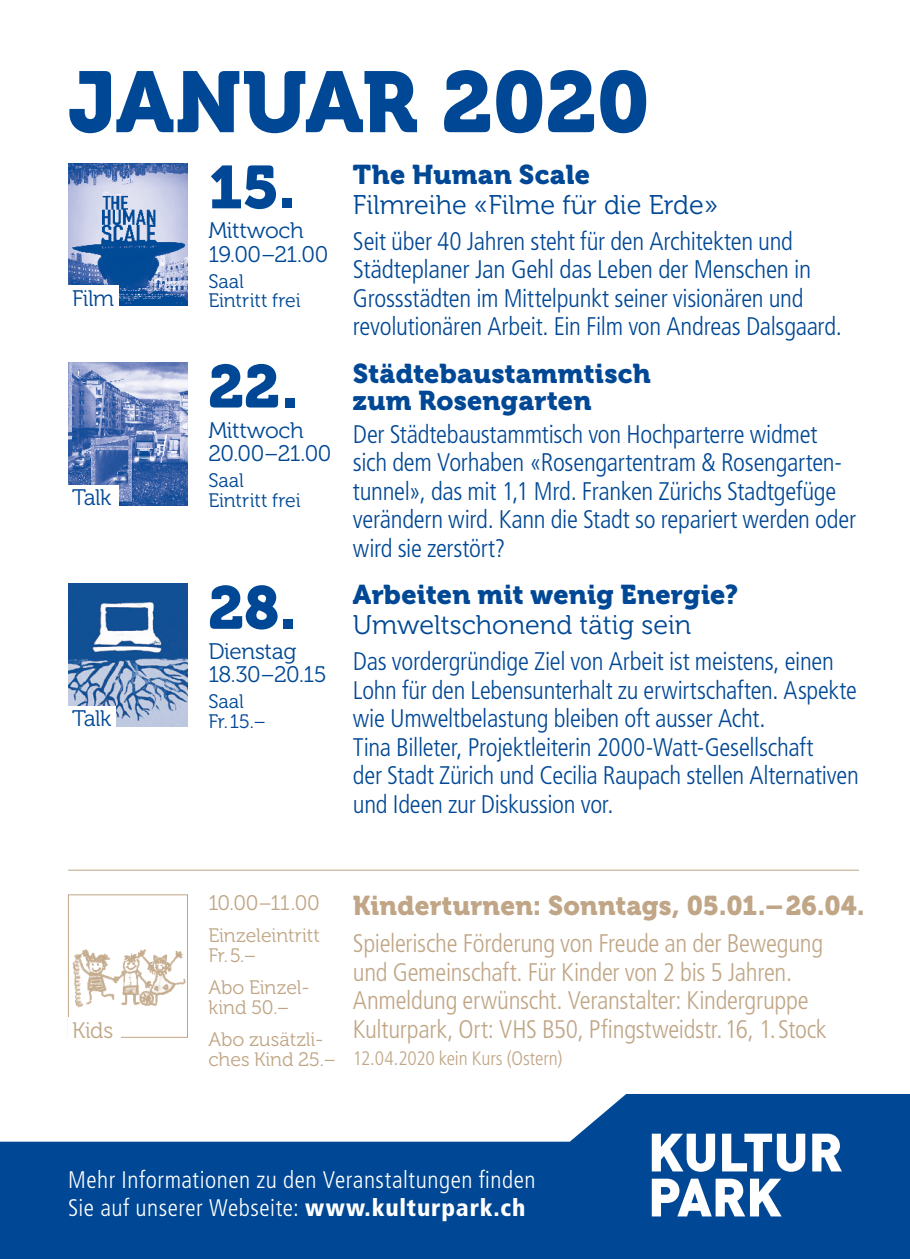
<style>
.page{position:relative;width:910px;height:1259px;background:#fff}
.page>*{position:absolute;margin:0;border:0;box-sizing:border-box;transform-origin:0 0}
.t1{font:85.5px "Museo 900";color:#004895}
.t2{font:60px "Museo 900";color:#004895}
.t3{font:27px/27px "Museo 900";letter-spacing:.01em;color:#004895}
.t4{font:27px "Museo 300";color:#004895}
.t5{font:27px "Museo 900";letter-spacing:.01em;color:#c0a686}
.t6{font:300 condensed 25.5px/28.5px "Frutiger LT";letter-spacing:-.01em;color:#004895}
.t7{font:300 condensed 25.5px/28.5px "Frutiger LT";letter-spacing:-.01em;color:#c0a686}
.t8{font:300 condensed 24px/28.8px "Frutiger LT";letter-spacing:.02em;color:#fff}
.t9{font:22.5px/23.1px "Museo 300";letter-spacing:-.02em;color:#004895}
.t10{font:22.5px "Museo 300";color:#c0a686}
.t11{font:21px "Museo 300";letter-spacing:-.015em;color:#c0a686}
.t12{font:19.5px/19.5px "Museo 300";letter-spacing:-.005em;color:#c0a686}
.t13{font:19.5px/19.5px "Museo 300";letter-spacing:-.005em;color:#004895}
.t14{font:300 condensed 19.5px "Frutiger LT";letter-spacing:-.005em;color:#c0a686}
.s1{font-weight:900}
</style>
<div class="page">
<svg style="left:0;top:1094px;width:910px;height:165px;fill:#004895"></svg>
<svg style="left:652px;top:1178px;width:130px;height:38px"></svg>
<svg style="left:652px;top:1133px;width:63px;height:38px"></svg>
<svg style="left:722px;top:1133px;width:83px;height:38px"></svg>
<svg style="left:812px;top:1133px;width:30px;height:38px"></svg>
<img style="left:68px;top:163px;width:119px;height:143px">
<img style="left:68px;top:362px;width:119px;height:143px">
<img style="left:68px;top:584px;width:119px;height:142px">
<div style="left:68px;top:286px;width:50px;height:20px;background:#fff"></div>
<div style="left:68px;top:485px;width:50px;height:20px;background:#fff"></div>
<div style="left:68px;top:706px;width:48px;height:20px;background:#fff"></div>
<img style="left:72px;top:949px;width:114px;height:58px">
<div style="left:68px;top:894px;width:120px;height:143px;border:1px solid #c0a686"></div>
<div style="left:68px;top:1017px;width:52px;height:21px;background:#fff"></div>
<hr style="left:68px;top:869px;width:791px;height:1px;background:#c0a686">
<h1 class="t1" style="left:68px;top:54px;width:583px">JANUAR 2020</h1>
<h2 class="t2" style="left:208px;top:153px;width:89px">15.</h2>
<p class="t9" style="left:208px;top:220px;width:121px">Mittwoch<br>19.00–21.00</p>
<p class="t13" style="left:208px;top:272px;width:94px">Saal<br>Eintritt frei</p>
<p class="t3" style="left:353px;top:161px;width:239px">The Human Scale</p>
<p class="t4" style="left:353px;top:190px;width:367px">Filmreihe «Filme für die Erde»</p>
<p class="t6" style="left:353px;top:227px;width:491px">Seit über 40 Jahren steht für den Architekten und Städteplaner Jan Gehl das Leben der Menschen in Grossstädten im Mittelpunkt seiner visionären und revolutionären Arbeit. Ein Film von Andreas Dalsgaard.</p>
<p class="t9" style="left:72px;top:287px;width:43px">Film</p>
<p class="t9" style="left:72px;top:486px;width:41px">Talk</p>
<p class="t9" style="left:72px;top:707px;width:41px">Talk</p>
<p class="t10" style="left:72px;top:1018px;width:43px">Kids</p>
<h2 class="t2" style="left:208px;top:352px;width:92px">22.</h2>
<p class="t9" style="left:208px;top:419px;width:125px">Mittwoch<br>20.00–21.00</p>
<p class="t13" style="left:208px;top:471px;width:94px">Saal<br>Eintritt frei</p>
<h2 class="t2" style="left:208px;top:574px;width:90px">28.</h2>
<p class="t9" style="left:208px;top:640px;width:120px">Dienstag<br>18.30–20.15</p>
<p class="t13" style="left:208px;top:692px;width:59px">Saal<br>Fr.15.–</p>
<p class="t3" style="left:353px;top:360px;width:299px">Städtebaustammtisch zum Rosengarten</p>
<p class="t6" style="left:353px;top:420px;width:505px">Der Städtebaustammtisch von Hochparterre widmet sich dem Vorhaben «Rosengartentram &amp; Rosengarten&shy;tunnel», das mit 1,1 Mrd. Franken Zürichs Stadtgefüge verändern wird. Kann die Stadt so repariert werden oder wird sie zerstört?</p>
<p class="t3" style="left:353px;top:581px;width:387px">Arbeiten mit wenig Energie?</p>
<p class="t4" style="left:353px;top:610px;width:340px">Umweltschonend tätig sein</p>
<p class="t6" style="left:353px;top:647px;width:507px">Das vordergründige Ziel von Arbeit ist meistens, einen Lohn für den Lebensunterhalt zu erwirtschaften. Aspekte wie Umweltbelastung bleiben oft ausser Acht.<br>Tina Billeter, Projektleiterin 2000-Watt-Gesellschaft<br>der Stadt Zürich und Cecilia Raupach stellen Alternativen und Ideen zur Diskussion vor.</p>
<p class="t11" style="left:208px;top:891px;width:113px">10.00–11.00</p>
<p class="t12" style="left:208px;top:926px;width:113px">Einzeleintritt<br>Fr.5.–</p>
<p class="t12" style="left:208px;top:978px;width:103px">Abo Einzel&shy;kind 50.–</p>
<p class="t12" style="left:208px;top:1030px;width:129px">Abo zusätzli&shy;ches Kind 25.–</p>
<p class="t5" style="left:353px;top:890px;width:513px">Kinderturnen: Sonntags, 05.01.–26.04.</p>
<p class="t7" style="left:353px;top:929px;width:475px">Spielerische Förderung von Freude an der Bewegung und Gemeinschaft. Für Kinder von 2 bis 5 Jahren.<br>Anmeldung erwünscht. Veranstalter: Kindergruppe Kulturpark, Ort: VHS B50, Pfingstweidstr.16, 1.Stock</p>
<p class="t14" style="left:353px;top:1047px;width:211px">12.04.2020 kein Kurs (Ostern)</p>
<p class="t8" style="left:68px;top:1165px;width:469px">Mehr Informationen zu den Veranstaltungen finden<br>Sie auf unserer Webseite: <span class="s1">www.kulturpark.ch</span></p>
</div>
